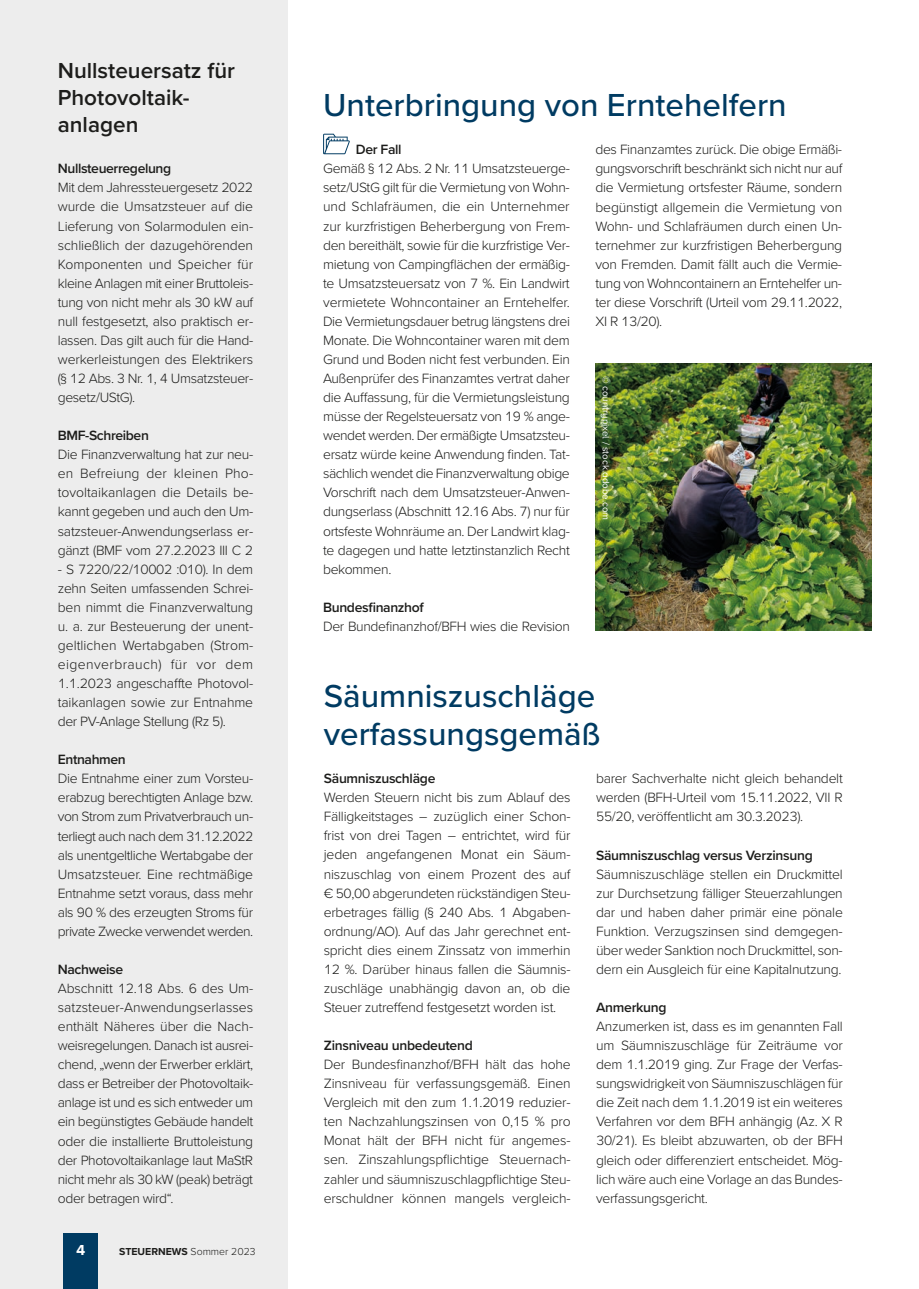
<style>
.page{position:relative;width:919px;height:1289px;background:#fff}
.page>*{position:absolute;margin:0;border:0;box-sizing:border-box;transform-origin:0 0}
.t1{font:500 33px/38.2px "Proxima Nova";color:#003b62}
.t2{font:600 22.5px/27px "Proxima Nova";color:#1d1d1b}
.t3{font:700 15px "Proxima Nova";color:#fff}
.t4{font:300 13.95px/19px "Proxima Nova";letter-spacing:-.02em;color:#1d1d1b}
.t5{font:700 10.5px "Proxima Nova";color:#1d1d1b}
.t6{font:9.75px "Proxima Nova A";color:#fff}
.s1{font-weight:600}
.s2{font-weight:300}
</style>
<div class="page">
<svg style="left:323px;top:134px;width:27px;height:20px"></svg>
<div style="left:0;top:0;width:287px;height:1288px;background:#ededed"></div>
<img style="left:595px;top:363px;width:276px;height:267px">
<div style="left:64px;top:1233px;width:34px;height:55px;background:#003b62"></div>
<p class="t2" style="left:58px;top:56px;width:179px">Nullsteuersatz für<br>Photovoltaik&shy;anlagen</p>
<p class="t4" style="left:58px;top:158px;width:197px"><span class="s1">Nullsteuerregelung<br></span>Mit dem Jahressteuergesetz 2022 wurde die Umsatzsteuer auf die<br>Lieferung von Solarmodulen ein&shy;schließlich der dazugehörenden<br>Komponenten und Speicher für kleine Anlagen mit einer Bruttoleis&shy;tung von nicht mehr als 30 kW auf null festgesetzt, also praktisch er&shy;lassen. Das gilt auch für die Hand&shy;werkerleistungen des Elektrikers (§ 12 Abs. 3 Nr. 1, 4 Umsatzsteuer&shy;gesetz/UStG).</p>
<p class="t4" style="left:58px;top:425px;width:197px"><span class="s1">BMF-Schreiben<br></span>Die Finanzverwaltung hat zur neu&shy;en Befreiung der kleinen Pho&shy;tovoltaikanlagen die Details be&shy;kannt gegeben und auch den Um&shy;satzsteuer-Anwendungserlass er&shy;gänzt (BMF vom 27.2.2023 III C 2</p>
<p class="t4" style="left:58px;top:558px;width:197px;text-align:justify">- S 7220/22/10002 :010). In dem zehn Seiten umfassenden Schrei&shy;ben nimmt die Finanzverwaltung u. a. zur Besteuerung der unent&shy;geltlichen Wertabgaben (Strom&shy;eigenverbrauch) für vor dem 1.1.2023 angeschaffte Photovol&shy;taikanlagen sowie zur Entnahme der PV-Anlage Stellung (Rz 5).</p>
<p class="t4" style="left:58px;top:749px;width:197px"><span class="s1">Entnahmen<br></span>Die Entnahme einer zum Vorsteu&shy;erabzug berechtigten Anlage bzw. von Strom zum Privatverbrauch un&shy;terliegt auch nach dem 31.12.2022 als unentgeltliche Wertabgabe der<br>Umsatzsteuer. Eine rechtmäßige<br>Entnahme setzt voraus, dass mehr als 90 % des erzeugten Stroms für private Zwecke verwendet werden.</p>
<p class="t4" style="left:58px;top:959px;width:197px"><span class="s1">Nachweise<br></span>Abschnitt 12.18 Abs. 6 des Um&shy;satzsteuer-Anwendungserlasses enthält Näheres über die Nach&shy;weisregelungen. Danach ist ausrei&shy;chend, „wenn der Erwerber erklärt, dass er Betreiber der Photovoltaik&shy;anlage ist und es sich entweder um ein begünstigtes Gebäude handelt oder die installierte Bruttoleistung der Photovoltaikanlage laut MaStR nicht mehr als 30 kW (peak) beträgt oder betragen wird“.</p>
<p class="t3" style="left:76px;top:1238px;width:11px">4</p>
<p class="t5" style="left:119px;top:1243px;width:138px">STEUERNEWS <span class="s2">Sommer 2023</span></p>
<p class="t1" style="left:323px;top:85px;width:465px">Unterbringung von Erntehelfern</p>
<p class="t4" style="left:323px;top:139px;width:248px;text-indent:33px"><span class="s1">Der Fall<br></span>Gemäß § 12 Abs. 2 Nr. 11 Umsatzsteuerge&shy;setz/UStG gilt für die Vermietung von Wohn&shy;und Schlafräumen, die ein Unternehmer zur kurzfristigen Beherbergung von Frem&shy;den bereithält, sowie für die kurzfristige Ver&shy;mietung von Campingflächen der ermäßig&shy;te Umsatzsteuersatz von 7 %. Ein Landwirt vermietete Wohncontainer an Erntehelfer.<br>Die Vermietungsdauer betrug längstens drei Monate. Die Wohncontainer waren mit dem Grund und Boden nicht fest verbunden. Ein Außenprüfer des Finanzamtes vertrat daher die Auffassung, für die Vermietungsleistung müsse der Regelsteuersatz von 19 % ange&shy;wendet werden. Der ermäßigte Umsatzsteu&shy;ersatz würde keine Anwendung finden. Tat&shy;sächlich wendet die Finanzverwaltung obige Vorschrift nach dem Umsatzsteuer-Anwen&shy;dungserlass (Abschnitt 12.16 Abs. 7) nur für ortsfeste Wohnräume an. Der Landwirt klag&shy;te dagegen und hatte letztinstanzlich Recht bekommen.</p>
<p class="t4" style="left:323px;top:597px;width:248px"><span class="s1">Bundesfinanzhof<br></span>Der Bundefinanzhof/BFH wies die Revision</p>
<p class="t4" style="left:595px;top:139px;width:248px;text-align:justify">des Finanzamtes zurück. Die obige Ermäßi&shy;gungsvorschrift beschränkt sich nicht nur auf die Vermietung ortsfester Räume, sondern begünstigt allgemein die Vermietung von Wohn- und Schlafräumen durch einen Un&shy;ternehmer zur kurzfristigen Beherbergung von Fremden. Damit fällt auch die Vermie&shy;tung von Wohncontainern an Erntehelfer un&shy;ter diese Vorschrift (Urteil vom 29.11.2022, XI R 13/20).</p>
<p class="t6" style="left:613px;top:376px;width:146px;rotate:90deg">© countrypixel / stock.adobe.com</p>
<p class="t1" style="left:324px;top:675px;width:278px">Säumniszuschläge verfassungsgemäß</p>
<p class="t4" style="left:324px;top:768px;width:248px"><span class="s1">Säumniszuschläge<br></span>Werden Steuern nicht bis zum Ablauf des Fälligkeitstages – zuzüglich einer Schon&shy;frist von drei Tagen – entrichtet, wird für jeden angefangenen Monat ein Säum&shy;niszuschlag von einem Prozent des auf € 50,00 abgerundeten rückständigen Steu&shy;erbetrages fällig (§ 240 Abs. 1 Abgaben&shy;ordnung/AO). Auf das Jahr gerechnet ent&shy;spricht dies einem Zinssatz von immerhin 12 %. Darüber hinaus fallen die Säumnis&shy;zuschläge unabhängig davon an, ob die Steuer zutreffend festgesetzt worden ist.</p>
<p class="t4" style="left:324px;top:1035px;width:248px"><span class="s1">Zinsniveau unbedeutend<br></span>Der Bundesfinanzhof/BFH hält das hohe Zinsniveau für verfassungsgemäß. Einen Vergleich mit den zum 1.1.2019 reduzier&shy;ten Nachzahlungszinsen von 0,15 % pro Monat hält der BFH nicht für angemes&shy;sen. Zinszahlungspflichtige Steuernach&shy;zahler und säumniszuschlagpflichtige Steu&shy;erschuldner können mangels vergleich-</p>
<p class="t4" style="left:596px;top:768px;width:248px;text-align:justify">barer Sachverhalte nicht gleich behandelt werden (BFH-Urteil vom 15.11.2022, VII R 55/20, veröffentlicht am 30.3.2023).</p>
<p class="t4" style="left:596px;top:844px;width:248px"><span class="s1">Säumniszuschlag versus Verzinsung </span>Säumniszuschläge stellen ein Druckmittel zur Durchsetzung fälliger Steuerzahlungen dar und haben daher primär eine pönale Funktion. Verzugszinsen sind demgegen&shy;über weder Sanktion noch Druckmittel, son&shy;dern ein Ausgleich für eine Kapitalnutzung.</p>
<p class="t4" style="left:596px;top:997px;width:248px"><span class="s1">Anmerkung<br></span>Anzumerken ist, dass es im genannten Fall um Säumniszuschläge für Zeiträume vor dem 1.1.2019 ging. Zur Frage der Verfas&shy;sungswidrigkeit von Säumniszuschlägen für die Zeit nach dem 1.1.2019 ist ein weiteres Verfahren vor dem BFH anhängig (Az. X R 30/21). Es bleibt abzuwarten, ob der BFH gleich oder differenziert entscheidet. Mög&shy;lich wäre auch eine Vorlage an das Bundes&shy;verfassungsgericht.</p>
</div>
